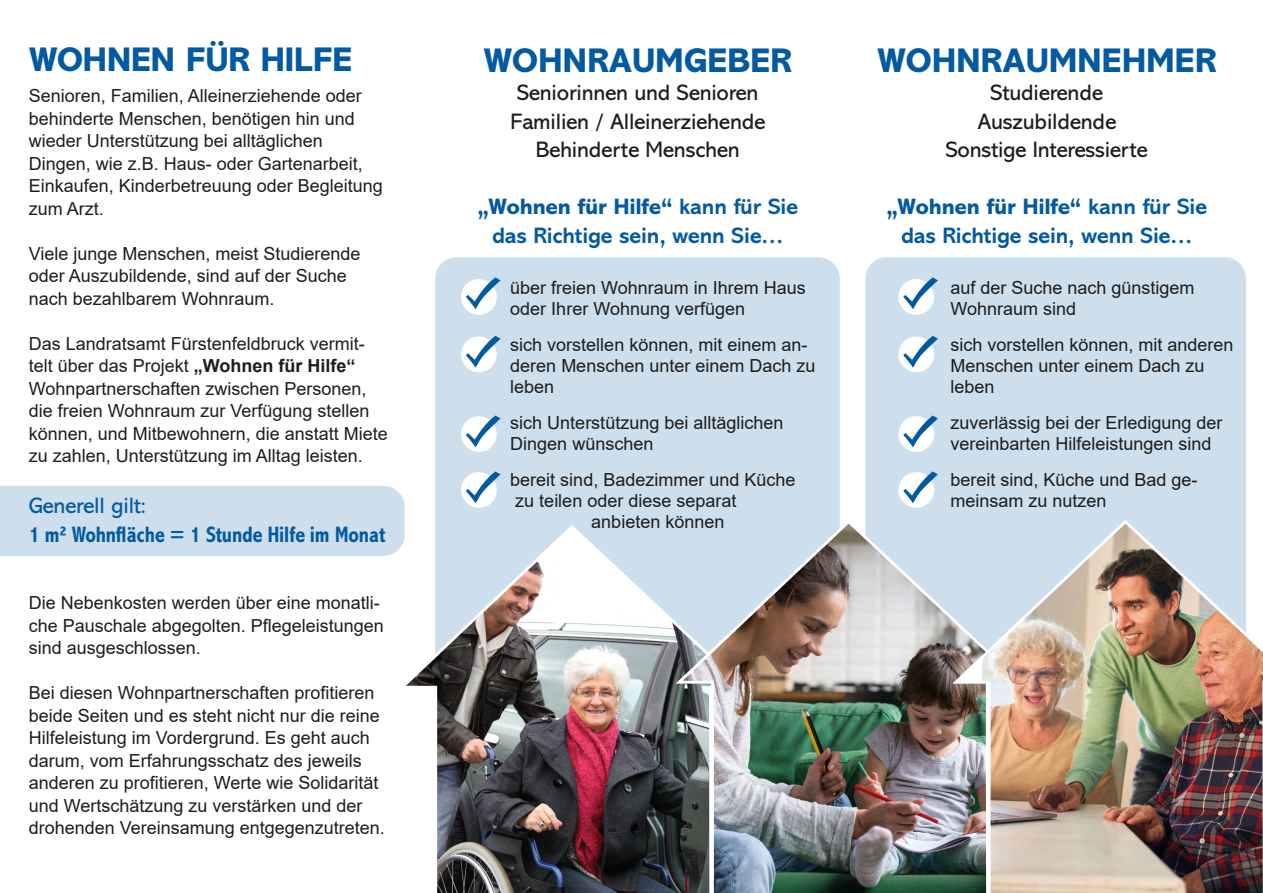
<style>
.page{position:relative;width:1263px;height:893px;background:#fff}
.page>*{position:absolute;margin:0;border:0;box-sizing:border-box;transform-origin:0 0}
.t1{font:800 34.5px "Abadi MT Pro";letter-spacing:.01em;color:#045aa1}
.t2{font:22.5px/28.5px "Abadi MT Pro";letter-spacing:-.01em;color:#1d1d1b;text-align:center}
.t3{font:700 22.5px/28.5px "Abadi MT Pro";letter-spacing:-.01em;color:#045aa1;text-align:center}
.t4{font:700 condensed 22.5px "Abadi MT Pro";letter-spacing:-.01em;color:#045aa1}
.t5{font:22.5px "Abadi MT Pro";letter-spacing:-.01em;color:#045aa1}
.t6{font:18px/22.5px "Arial";color:#1d1d1b}
.s1{font-weight:700}
.s2{font-weight:800}
</style>
<div class="page">
<div style="left:0;top:486px;width:405px;height:70px;background:#cddeec"></div>
<div style="left:435px;top:257px;width:405px;height:484px;background:#cddeec;border-radius:21px"></div>
<div style="left:865px;top:257px;width:381px;height:470px;background:#cddeec;border-radius:21px"></div>
<img style="left:395px;top:523px;width:277px;height:370px">
<img style="left:672px;top:518px;width:277px;height:375px">
<img style="left:949px;top:520px;width:314px;height:373px">
<div style="left:461px;top:279px;width:36px;height:36px;background:#fff;border-radius:50%"></div>
<svg style="left:466px;top:277px;width:34px;height:32px"></svg>
<div style="left:898px;top:279px;width:36px;height:36px;background:#fff;border-radius:50%"></div>
<svg style="left:903px;top:277px;width:35px;height:32px"></svg>
<div style="left:461px;top:336px;width:36px;height:36px;background:#fff;border-radius:50%"></div>
<svg style="left:466px;top:336px;width:34px;height:32px"></svg>
<div style="left:898px;top:336px;width:36px;height:36px;background:#fff;border-radius:50%"></div>
<svg style="left:903px;top:336px;width:35px;height:32px"></svg>
<div style="left:461px;top:416px;width:36px;height:36px;background:#fff;border-radius:50%"></div>
<svg style="left:466px;top:416px;width:34px;height:31px"></svg>
<div style="left:898px;top:416px;width:36px;height:36px;background:#fff;border-radius:50%"></div>
<svg style="left:903px;top:416px;width:35px;height:31px"></svg>
<div style="left:461px;top:472px;width:36px;height:36px;background:#fff;border-radius:50%"></div>
<svg style="left:466px;top:471px;width:34px;height:32px"></svg>
<div style="left:898px;top:472px;width:36px;height:36px;background:#fff;border-radius:50%"></div>
<svg style="left:903px;top:471px;width:35px;height:32px"></svg>
<h1 class="t1" style="left:29px;top:40px;width:325px">WOHNEN FÜR HILFE</h1>
<p class="t6" style="left:29px;top:85px;width:356px">Senioren, Familien, Alleinerziehende oder behinderte Menschen, benötigen hin und wieder Unterstützung bei alltäglichen Dingen, wie z.B. Haus- oder Gartenarbeit, Einkaufen, Kinderbetreuung oder Begleitung zum Arzt.</p>
<p class="t6" style="left:29px;top:242px;width:333px">Viele junge Menschen, meist Studierende oder Auszubildende, sind auf der Suche nach bezahlbarem Wohnraum.</p>
<p class="t6" style="left:29px;top:332px;width:361px">Das Landratsamt Fürstenfeldbruck vermit&shy;telt über das Projekt <span class="s1">„Wohnen für Hilfe“ </span>Wohnpartnerschaften zwischen Personen, die freien Wohnraum zur Verfügung stellen können, und Mitbewohnern, die anstatt Miete zu zahlen, Unterstützung im Alltag leisten.</p>
<p class="t5" style="left:29px;top:493px;width:119px">Generell gilt:</p>
<p class="t4" style="left:29px;top:522px;width:358px">1 m² Wohnfläche = 1 Stunde Hilfe im Monat</p>
<p class="t6" style="left:29px;top:592px;width:357px">Die Nebenkosten werden über eine monatli&shy;che Pauschale abgegolten. Pflegeleistungen sind ausgeschlossen.</p>
<p class="t6" style="left:29px;top:682px;width:358px">Bei diesen Wohnpartnerschaften profitieren beide Seiten und es steht nicht nur die reine Hilfeleistung im Vordergrund. Es geht auch darum, vom Erfahrungsschatz des jeweils anderen zu profitieren, Werte wie Solidarität und Wertschätzung zu verstärken und der drohenden Vereinsamung entgegenzutreten.</p>
<h1 class="t1" style="left:484px;top:41px;width:309px">WOHNRAUMGEBER</h1>
<p class="t2" style="left:510px;top:79px;width:257px">Seniorinnen und Senioren<br>Familien / Alleinerziehende<br>Behinderte Menschen</p>
<p class="t3" style="left:477px;top:193px;width:322px"><span class="s2">„Wohnen für Hilfe“</span> kann für Sie das Richtige sein, wenn Sie…</p>
<p class="t6" style="left:510px;top:277px;width:297px;line-height:21px">über freien Wohnraum in Ihrem Haus oder Ihrer Wohnung verfügen</p>
<p class="t6" style="left:510px;top:334px;width:307px;line-height:21px">sich vorstellen können, mit einem an&shy;deren Menschen unter einem Dach zu leben</p>
<p class="t6" style="left:510px;top:412px;width:275px;line-height:21px">sich Unterstützung bei alltäglichen<br>Dingen wünschen</p>
<p class="t6" style="left:510px;top:468px;width:287px">bereit sind, Badezimmer und Küche</p>
<p class="t6" style="left:515px;top:489px;width:223px">zu teilen oder diese separat</p>
<p class="t6" style="left:591px;top:510px;width:135px">anbieten können</p>
<h1 class="t1" style="left:877px;top:41px;width:340px">WOHNRAUMNEHMER</h1>
<p class="t2" style="left:946px;top:79px;width:204px">Studierende<br>Auszubildende<br>Sonstige Interessierte</p>
<p class="t3" style="left:886px;top:193px;width:322px"><span class="s2">„Wohnen für Hilfe“</span> kann für Sie das Richtige sein, wenn Sie…</p>
<p class="t6" style="left:950px;top:277px;width:246px;line-height:21px">auf der Suche nach günstigem<br>Wohnraum sind</p>
<p class="t6" style="left:950px;top:334px;width:285px;line-height:21px">sich vorstellen können, mit anderen<br>Menschen unter einem Dach zu leben</p>
<p class="t6" style="left:950px;top:412px;width:274px;line-height:21px">zuverlässig bei der Erledigung der vereinbarten Hilfeleistungen sind</p>
<p class="t6" style="left:950px;top:469px;width:249px;line-height:21px">bereit sind, Küche und Bad ge&shy;meinsam zu nutzen</p>
</div>
